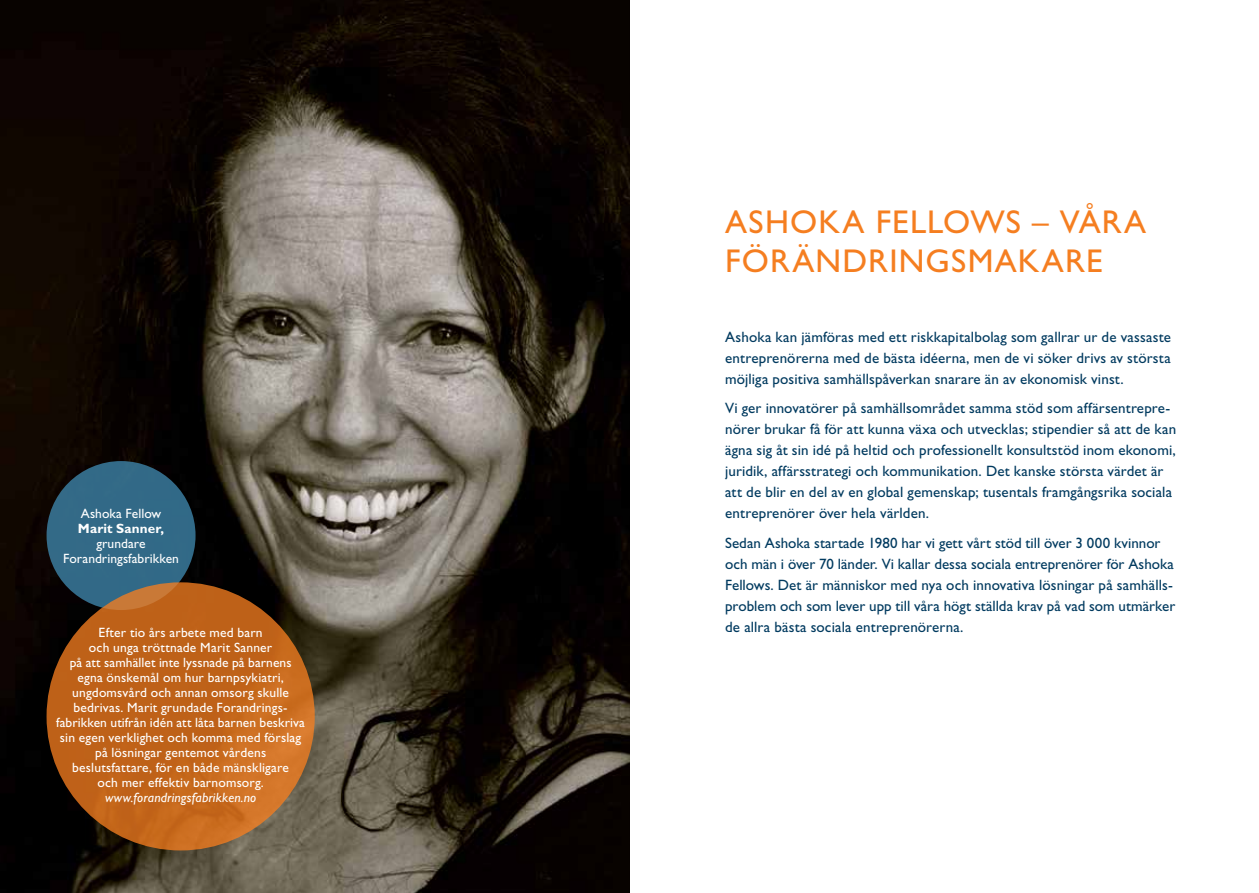
<style>
.page{position:relative;width:1259px;height:893px;background:#fff}
.page>*{position:absolute;margin:0;border:0;box-sizing:border-box;transform-origin:0 0}
.t1{font:33px/39px "Gill Sans Std";letter-spacing:.035em;color:#f57e20}
.t2{font:15px/21px "Gill Sans Std";letter-spacing:.005em;color:#003a5f}
.t3{font:13.5px/15px "Gill Sans Std";letter-spacing:.01em;color:#fff;text-align:center}
.t4{font:italic 13.5px "Gill Sans Std";letter-spacing:.01em;color:#fff}
.t5{font:700 13.5px "Gill Sans Std";letter-spacing:.01em;color:#fff}
</style>
<div class="page">
<img style="left:0;top:0;width:629px;height:893px">
<div style="left:47px;top:461px;width:148px;height:149px;background:#326987;border-radius:50%"></div>
<svg style="left:47px;top:582px;width:268px;height:268px;background:#c3661b"></svg>
<p class="t3" style="left:81px;top:506px;width:82px">Ashoka Fellow</p>
<p class="t5" style="left:78px;top:520px;width:88px">Marit Sanner,</p>
<p class="t3" style="left:63px;top:536px;width:117px">grundare<br>Forandringsfabrikken</p>
<p class="t3" style="left:56px;top:625px;width:250px">Efter tio års arbete med barn<br>och unga tröttnade Marit Sanner<br>på att samhället inte lyssnade på barnens egna önskemål om hur barnpsykiatri, ungdomsvård och annan omsorg skulle bedrivas. Marit grundade Forandrings&shy;fabrikken utifrån idén att låta barnen beskriva sin egen verklighet och komma med förslag på lösningar gentemot vårdens beslutsfattare, för en både mänskligare<br>och mer effektiv barnomsorg.</p>
<p class="t4" style="left:105px;top:789px;width:153px">www.forandringsfabrikken.no</p>
<h1 class="t1" style="left:725px;top:203px;width:422px">ASHOKA FELLOWS – VÅRA<br>FÖRÄNDRINGSMAKARE</h1>
<p class="t2" style="left:725px;top:326px;width:447px;text-align:justify">Ashoka kan jämföras med ett riskkapitalbolag som gallrar ur de vassaste entreprenörerna med de bästa idéerna, men de vi söker drivs av största möjliga positiva samhällspåverkan snarare än av ekonomisk vinst.</p>
<p class="t2" style="left:725px;top:398px;width:452px">Vi ger innovatörer på samhällsområdet samma stöd som affärsentrepre&shy;nörer brukar få för att kunna växa och utvecklas; stipendier så att de kan ägna sig åt sin idé på heltid och professionellt konsultstöd inom ekonomi, juridik, affärsstrategi och kommunikation. Det kanske största värdet är att de blir en del av en global gemenskap; tusentals framgångsrika sociala entreprenörer över hela världen.</p>
<p class="t2" style="left:725px;top:532px;width:451px">Sedan Ashoka startade 1980 har vi gett vårt stöd till över 3 000 kvinnor och män i över 70 länder. Vi kallar dessa sociala entreprenörer för Ashoka Fellows. Det är människor med nya och innovativa lösningar på samhälls&shy;problem och som lever upp till våra högt ställda krav på vad som utmärker de allra bästa sociala entreprenörerna.</p>
</div>
